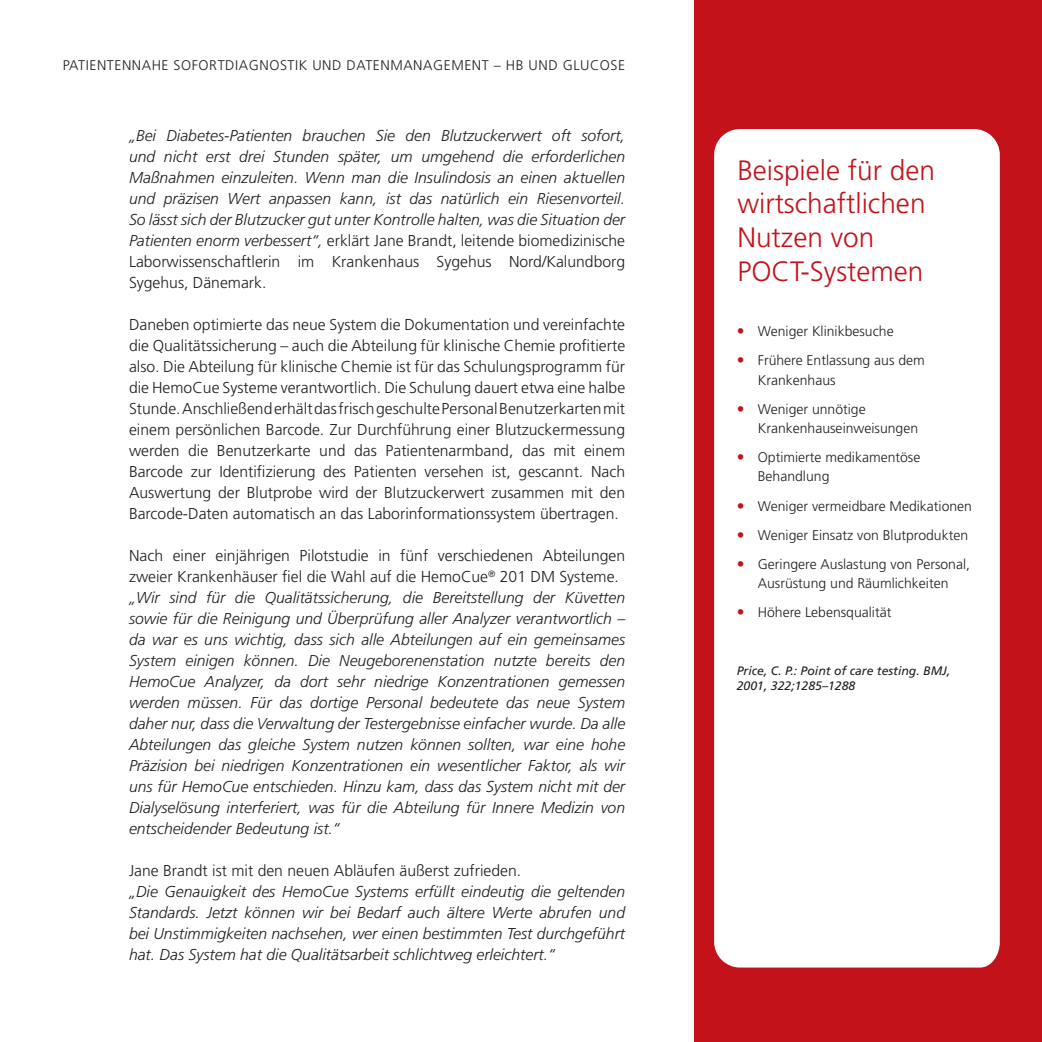
<style>
.page{position:relative;width:1042px;height:1042px;background:#fff}
.page>*{position:absolute;margin:0;border:0;box-sizing:border-box;transform-origin:0 0}
.t1{font:300 28px/33.6px "Frutiger LT Std";color:#c4121a}
.t2{font:italic 300 15.75px/21px "Frutiger LT Std";color:#231f20;text-align:justify}
.t3{font:300 15.75px/21px "Frutiger LT Std";color:#231f20;text-align:justify}
.t4{font:300 14px/19.2px "Frutiger LT Std";color:#231f20}
.t5{font:300 14px "Frutiger LT Std";letter-spacing:.04em;color:#231f20}
.t6{font:italic 12.25px/15.8px "Frutiger LT Std";color:#231f20}
.s1{font-style:normal}
</style>
<div class="page">
<div style="left:694px;top:0;width:348px;height:1042px;background:#c4121a"></div>
<div style="left:714px;top:129px;width:286px;height:838px;background:#fff"></div>
<svg style="left:738px;top:328px;width:5px;height:6px"></svg>
<svg style="left:738px;top:357px;width:5px;height:6px"></svg>
<svg style="left:738px;top:406px;width:5px;height:5px"></svg>
<svg style="left:738px;top:454px;width:5px;height:6px"></svg>
<svg style="left:738px;top:503px;width:5px;height:5px"></svg>
<svg style="left:738px;top:532px;width:5px;height:5px"></svg>
<svg style="left:738px;top:561px;width:5px;height:6px"></svg>
<svg style="left:738px;top:609px;width:5px;height:6px"></svg>
<p class="t5" style="left:63px;top:57px;width:564px">PATIENTENNAHE SOFORTDIAGNOSTIK UND DATENMANAGEMENT – HB UND GLUCOSE</p>
<p class="t2" style="left:129px;top:125px;width:498px">„Bei Diabetes-Patienten brauchen Sie den Blutzuckerwert oft sofort, und nicht erst drei Stunden später, um umgehend die erforderlichen Maßnahmen einzuleiten. Wenn man die Insulindosis an einen aktuellen und präzisen Wert anpassen kann, ist das natürlich ein Riesenvorteil.<br>So lässt sich der Blutzucker gut unter Kontrolle halten, was die Situation der Patienten enorm verbessert“, <span class="s1">erklärt Jane Brandt, leitende biomedizinische Laborwissenschaftlerin im Krankenhaus Sygehus Nord/Kalundborg Sygehus, Dänemark.</span></p>
<p class="t3" style="left:129px;top:314px;width:498px">Daneben optimierte das neue System die Dokumentation und vereinfachte die Qualitätssicherung – auch die Abteilung für klinische Chemie profitierte also. Die Abteilung für klinische Chemie ist für das Schulungsprogramm für die HemoCue Systeme verantwortlich. Die Schulung dauert etwa eine halbe Stunde. Anschließend erhält das frisch geschulte Personal Benutzerkarten mit einem persönlichen Barcode. Zur Durchführung einer Blutzuckermessung werden die Benutzerkarte und das Patientenarmband, das mit einem Barcode zur Identifizierung des Patienten versehen ist, gescannt. Nach Auswertung der Blutprobe wird der Blutzuckerwert zusammen mit den Barcode-Daten automatisch an das Laborinformationssystem übertragen.</p>
<p class="t3" style="left:129px;top:545px;width:498px">Nach einer einjährigen Pilotstudie in fünf verschiedenen Abteilungen zweier Krankenhäuser fiel die Wahl auf die HemoCue<sup>®</sup> 201 DM Systeme.</p>
<p class="t2" style="left:129px;top:587px;width:498px">„Wir sind für die Qualitätssicherung, die Bereitstellung der Küvetten sowie für die Reinigung und Überprüfung aller Analyzer verantwortlich – da war es uns wichtig, dass sich alle Abteilungen auf ein gemeinsames System einigen können. Die Neugeborenenstation nutzte bereits den HemoCue Analyzer, da dort sehr niedrige Konzentrationen gemessen werden müssen. Für das dortige Personal bedeutete das neue System daher nur, dass die Verwaltung der Testergebnisse einfacher wurde. Da alle Abteilungen das gleiche System nutzen können sollten, war eine hohe Präzision bei niedrigen Konzentrationen ein wesentlicher Faktor, als wir uns für HemoCue entschieden. Hinzu kam, dass das System nicht mit der Dialyselösung interferiert, was für die Abteilung für Innere Medizin von entscheidender Bedeutung ist.“</p>
<p class="t3" style="left:129px;top:860px;width:394px">Jane Brandt ist mit den neuen Abläufen äußerst zufrieden.</p>
<p class="t2" style="left:129px;top:881px;width:498px">„Die Genauigkeit des HemoCue Systems erfüllt eindeutig die geltenden Standards. Jetzt können wir bei Bedarf auch ältere Werte abrufen und bei Unstimmigkeiten nachsehen, wer einen bestimmten Test durchgeführt hat. Das System hat die Qualitätsarbeit schlichtweg erleichtert.“</p>
<p class="t1" style="left:737px;top:154px;width:199px">Beispiele für den wirtschaftlichen<br>Nutzen von<br>POCT-Systemen</p>
<p class="t4" style="left:758px;top:322px;width:137px">Weniger Klinikbesuche</p>
<p class="t4" style="left:758px;top:351px;width:169px">Frühere Entlassung aus dem<br>Krankenhaus</p>
<p class="t4" style="left:758px;top:399px;width:162px">Weniger unnötige<br>Krankenhauseinweisungen</p>
<p class="t4" style="left:758px;top:448px;width:164px">Optimierte medikamentöse<br>Behandlung</p>
<p class="t4" style="left:758px;top:496px;width:216px">Weniger vermeidbare Medikationen</p>
<p class="t4" style="left:758px;top:525px;width:212px">Weniger Einsatz von Blutprodukten</p>
<p class="t4" style="left:758px;top:555px;width:214px">Geringere Auslastung von Personal,<br>Ausrüstung und Räumlichkeiten</p>
<p class="t4" style="left:758px;top:603px;width:135px">Höhere Lebensqualität</p>
<p class="t6" style="left:737px;top:662px;width:215px">Price, C. P.: Point of care testing. BMJ,<br>2001, 322;1285–1288</p>
</div>
